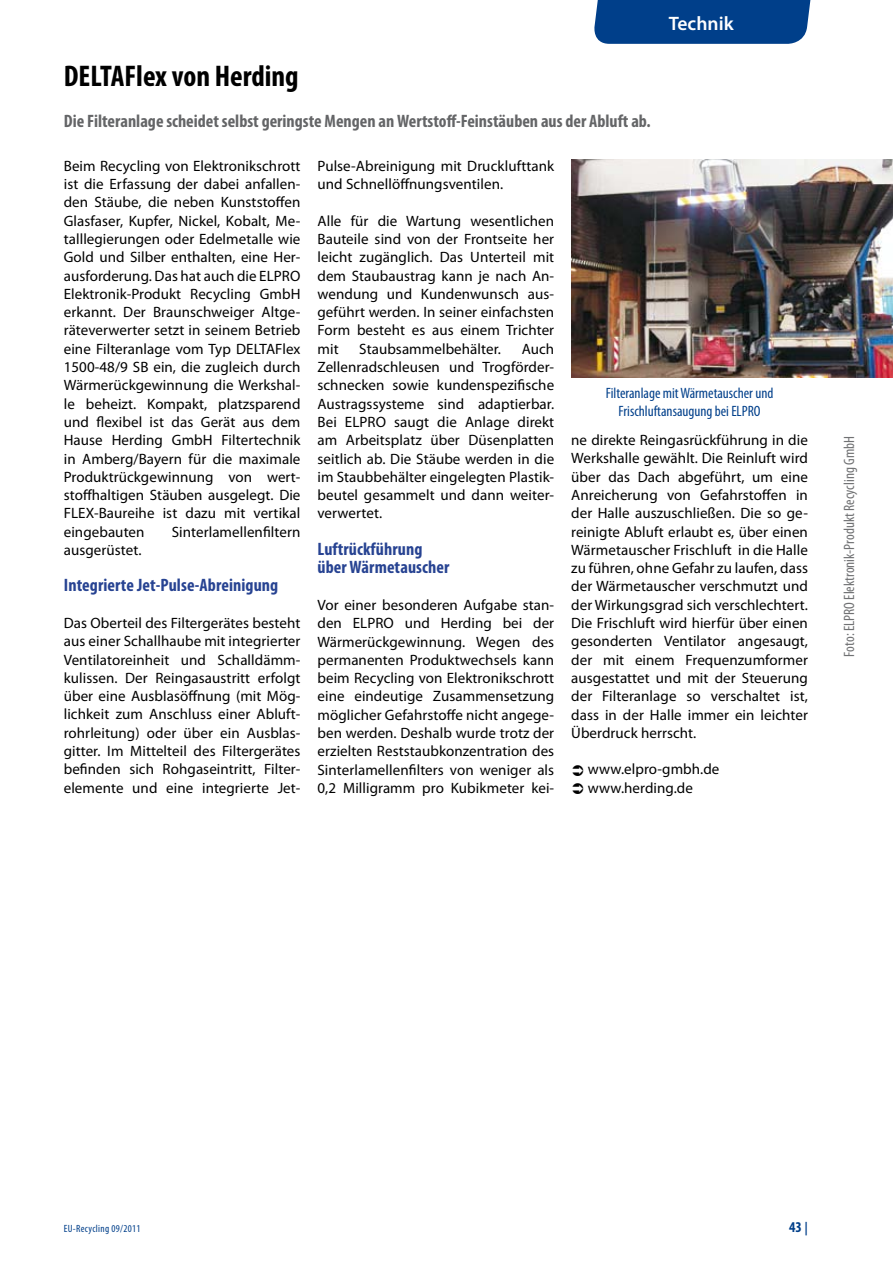
<style>
.page{position:relative;width:893px;height:1263px;background:#fff}
.page>*{position:absolute;margin:0;border:0;box-sizing:border-box;transform-origin:0 0}
.t1{font:700 condensed 30px "Myriad Pro";color:#000}
.t2{font:600 19.5px "Myriad Pro";color:#fff}
.t3{font:700 condensed 18px "Myriad Pro";color:#646567}
.t4{font:700 condensed 18px/18.3px "Myriad Pro";letter-spacing:.005em;color:#274392}
.t5{font:15px/18.3px "Myriad Pro";letter-spacing:.005em;color:#000;text-align:justify}
.t6{font:condensed 15px/18px "Myriad Pro";color:#003f8a;text-align:center}
.t7{font:condensed 15px "Myriad Pro";color:#707173}
.t8{font:700 condensed 15px "Myriad Pro";color:#003f8a}
.t9{font:condensed 10.5px "Myriad Pro";letter-spacing:.03em;color:#003f8a}
.s1{font-weight:600;font-stretch:normal;font-size:13.5px}
</style>
<div class="page">
<div style="left:594px;top:0;width:217px;height:44px;background:#003f8a"></div>
<img style="left:571px;top:159px;width:322px;height:218px">
<h2 class="t2" style="left:669px;top:11px;width:66px">Technik</h2>
<h1 class="t1" style="left:64px;top:58px;width:236px">DELTAFlex von Herding</h1>
<p class="t3" style="left:64px;top:110px;width:588px">Die Filteranlage scheidet selbst geringste Mengen an Wertstoff-Feinstäuben aus der Abluft ab.</p>
<p class="t5" style="left:317px;top:156px;width:238px">Pulse-Abreinigung mit Drucklufttank und Schnellöffnungsventilen.</p>
<p class="t5" style="left:317px;top:211px;width:238px">Alle für die Wartung wesentlichen Bauteile sind von der Frontseite her leicht zugänglich. Das Unterteil mit dem Staubaustrag kann je nach An&shy;wendung und Kundenwunsch aus&shy;geführt werden. In seiner einfachsten Form besteht es aus einem Trichter mit</p>
<p class="t5" style="left:64px;top:156px;width:238px">Beim Recycling von Elektronikschrott ist die Erfassung der dabei anfallen&shy;den Stäube, die neben Kunststoffen Glasfaser, Kupfer, Nickel, Kobalt, Me&shy;talllegierungen oder Edelmetalle wie Gold und Silber enthalten, eine Her&shy;ausforderung. Das hat auch die ELPRO Elektronik-Produkt Recycling GmbH erkannt. Der Braunschweiger Altge&shy;räteverwerter setzt in seinem Betrieb eine Filteranlage vom Typ DELTAFlex 1500-48/9 SB ein, die zugleich durch Wärmerückgewinnung die Werkshal&shy;le beheizt. Kompakt, platzsparend und flexibel ist das Gerät aus dem Hause Herding GmbH Filtertechnik in Amberg/Bayern für die maximale Produktrückgewinnung von wert&shy;stoffhaltigen Stäuben ausgelegt. Die FLEX-Baureihe ist dazu mit vertikal eingebauten</p>
<p class="t5" style="left:317px;top:339px;width:238px;text-indent:204px">Auch Zellenradschleusen und Trogförder&shy;schnecken sowie kundenspezifische Austragssysteme sind adaptierbar.<br>Bei ELPRO saugt die Anlage direkt am Arbeitsplatz über Düsenplatten seitlich ab. Die Stäube werden in die im Staubbehälter eingelegten Plastik&shy;beutel gesammelt und dann weiter&shy;verwertet.</p>
<p class="t4" style="left:317px;top:539px;width:133px">Luftrückführung über Wärmetauscher</p>
<p class="t5" style="left:317px;top:595px;width:238px">Vor einer besonderen Aufgabe stan&shy;den ELPRO und Herding bei der Wärmerückgewinnung. Wegen des permanenten Produktwechsels kann beim Recycling von Elektronikschrott eine eindeutige Zusammensetzung möglicher Gefahrstoffe nicht angege&shy;ben werden. Deshalb wurde trotz der erzielten Reststaubkonzentration des Sinterlamellenfilters von weniger als 0,2 Milligramm pro Kubikmeter kei-</p>
<p class="t5" style="left:359px;top:339px;width:143px">Staubsammelbehälter.</p>
<p class="t6" style="left:606px;top:384px;width:169px">Filteranlage mit Wärmetauscher und<br>Frischluftansaugung bei ELPRO</p>
<p class="t5" style="left:571px;top:431px;width:238px">ne direkte Reingasrückführung in die Werkshalle gewählt. Die Reinluft wird über das Dach abgeführt, um eine Anreicherung von Gefahrstoffen in der Halle auszuschließen. Die so ge&shy;reinigte Abluft erlaubt es, über einen Wärmetauscher Frischluft in die Halle zu führen, ohne Gefahr zu laufen, dass der Wärmetauscher verschmutzt und der Wirkungsgrad sich verschlechtert.<br>Die Frischluft wird hierfür über einen gesonderten Ventilator angesaugt, der mit einem Frequenzumformer ausgestattet und mit der Steuerung der Filteranlage so verschaltet ist, dass in der Halle immer ein leichter Überdruck herrscht.</p>
<p class="t5" style="left:588px;top:760px;width:133px">www.elpro-gmbh.de www.herding.de</p>
<p class="t5" style="left:172px;top:522px;width:130px">Sinterlamellenfiltern</p>
<p class="t5" style="left:64px;top:541px;width:79px">ausgerüstet.</p>
<p class="t4" style="left:64px;top:576px;width:216px">Integrierte Jet-Pulse-Abreinigung</p>
<p class="t5" style="left:64px;top:613px;width:238px">Das Oberteil des Filtergerätes besteht aus einer Schallhaube mit integrierter Ventilatoreinheit und Schalldämm&shy;kulissen. Der Reingasaustritt erfolgt über eine Ausblasöffnung (mit Mög&shy;lichkeit zum Anschluss einer Abluft&shy;rohrleitung) oder über ein Ausblas&shy;gitter. Im Mittelteil des Filtergerätes befinden sich Rohgaseintritt, Filter&shy;elemente und eine integrierte Jet-</p>
<p class="t7" style="left:840px;top:656px;width:222px;rotate:-90deg">Foto: ELPRO Elektronik-Produkt Recycling GmbH</p>
<p class="t9" style="left:64px;top:1222px;width:78px">EU-Recycling 09/2011</p>
<p class="t8" style="left:789px;top:1217px;width:20px">43<span class="s1">|</span></p>
</div>
